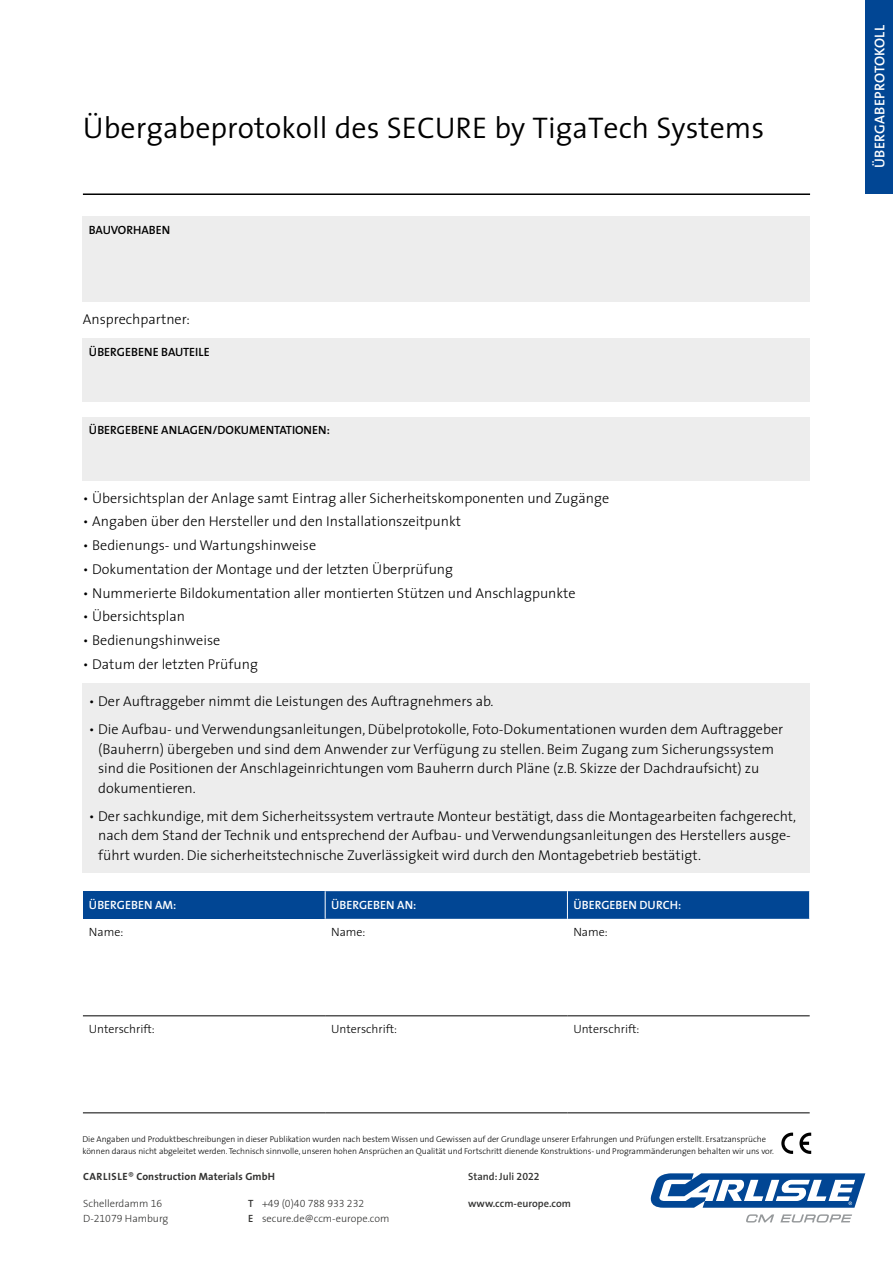
<style>
.page{position:relative;width:893px;height:1263px;background:#fff}
.page>*{position:absolute;margin:0;border:0;box-sizing:border-box;transform-origin:0 0}
.t1{font:300 30px "The Sans";color:#000}
.t2{font:300 14.25px/19.5px "The Sans";color:#000}
.t3{font:14.25px "The Sans Semi Bold Caps";letter-spacing:.02em;color:#fff}
.t4{font:600 12px "The Sans";color:#000}
.t5{font:300 12px "The Sans";color:#000}
.t6{font:600 12px "The Sans";color:#fff}
.t7{font:300 10.5px/15px "The Sans";color:#333332}
.t8{font:700 10.5px "The Sans";letter-spacing:.01em;color:#333332}
.t9{font:600 10.5px "The Sans";color:#333332}
.t10{font:10.5px "The Sans Light Expert";color:#333332}
.t11{font:300 8.55px/12px "The Sans";letter-spacing:-.005em;color:#000}
.s1{font-family:"The Sans Caps";font-weight:400}
.s2{font-family:"The Sans Semi Bold Expert";font-weight:400}
.s3{font-family:"The Sans Light Expert";font-weight:400}
.s4{font-family:"The Sans Semi Bold Caps"}
.s5{font-family:"The Sans";font-weight:300}
.s6{font-family:"The Sans Semi Bold Caps";font-weight:400}
</style>
<div class="page">
<hr style="left:83px;top:193px;width:727px;height:2px;background:#000">
<div style="left:83px;top:217px;width:727px;height:85px;background:#ededed"></div>
<div style="left:83px;top:338px;width:727px;height:64px;background:#ededed"></div>
<div style="left:83px;top:417px;width:727px;height:63px;background:#ededed"></div>
<div style="left:83px;top:683px;width:727px;height:189px;background:#ededed"></div>
<div style="left:83px;top:891px;width:242px;height:28px;background:#014694"></div>
<svg style="left:325px;top:891px;width:485px;height:28px;background:#054995"></svg>
<hr style="left:83px;top:1015px;width:242px;height:1px;background:#000">
<hr style="left:325px;top:1015px;width:242px;height:1px;background:#000">
<hr style="left:567px;top:1015px;width:243px;height:1px;background:#000">
<hr style="left:83px;top:1112px;width:242px;height:1px;background:#000">
<hr style="left:325px;top:1112px;width:242px;height:1px;background:#000">
<hr style="left:567px;top:1112px;width:243px;height:1px;background:#000">
<div style="left:865px;top:0;width:28px;height:193px;background:#014694"></div>
<svg style="left:650px;top:1173px;width:215px;height:35px"></svg>
<svg style="left:746px;top:1214px;width:28px;height:8px"></svg>
<svg style="left:780px;top:1214px;width:72px;height:8px"></svg>
<svg style="left:781px;top:1132px;width:30px;height:22px"></svg>
<h1 class="t1" style="left:83px;top:103px;width:683px">Übergabeprotokoll des SECURE by TigaTech Systems</h1>
<p class="t4" style="left:89px;top:220px;width:83px">BAUVORHABEN</p>
<p class="t2" style="left:83px;top:309px;width:109px">Ansprechpartner:</p>
<p class="t4" style="left:89px;top:342px;width:122px">ÜBERGEBENE BAUTEILE</p>
<p class="t4" style="left:89px;top:420px;width:242px">ÜBERGEBENE ANLAGEN/DOKUMENTATIONEN:</p>
<p class="t2" style="left:83px;top:487px;width:528px">• Übersichtsplan der Anlage samt Eintrag aller Sicherheitskomponenten und Zugänge</p>
<p class="t2" style="left:83px;top:511px;width:380px">• Angaben über den Hersteller und den Installationszeitpunkt</p>
<p class="t2" style="left:83px;top:535px;width:235px">• Bedienungs- und Wartungshinweise</p>
<p class="t2" style="left:83px;top:559px;width:372px">• Dokumentation der Montage und der letzten Überprüfung</p>
<p class="t2" style="left:83px;top:582px;width:494px">• Nummerierte Bildokumentation aller montierten Stützen und Anschlagpunkte</p>
<p class="t2" style="left:83px;top:606px;width:104px">• Übersichtsplan</p>
<p class="t2" style="left:83px;top:630px;width:139px">• Bedienungshinweise</p>
<p class="t2" style="left:83px;top:654px;width:176px">• Datum der letzten Prüfung</p>
<p class="t2" style="left:89px;top:691px;width:406px">• Der Auftraggeber nimmt die Leistungen des Auftragnehmers ab.</p>
<p class="t2" style="left:98px;top:719px;width:687px;text-indent:-9px">• Die Aufbau- und Verwendungsanleitungen, Dübelprotokolle, Foto-Dokumentationen wurden dem Auftraggeber (Bauherrn) übergeben und sind dem Anwender zur Verfügung zu stellen. Beim Zugang zum Sicherungssystem sind die Positionen der Anschlageinrichtungen vom Bauherrn durch Pläne (z.B. Skizze der Dachdraufsicht) zu dokumentieren.</p>
<p class="t2" style="left:98px;top:806px;width:699px;text-indent:-9px">• Der sachkundige, mit dem Sicherheitssystem vertraute Monteur bestätigt, dass die Montagearbeiten fachgerecht, nach dem Stand der Technik und entsprechend der Aufbau- und Verwendungsanleitungen des Herstellers ausge&shy;führt wurden. Die sicherheitstechnische Zuverlässigkeit wird durch den Montagebetrieb bestätigt.</p>
<p class="t6" style="left:89px;top:895px;width:89px">ÜBERGEBEN AM:</p>
<p class="t6" style="left:331px;top:895px;width:87px">ÜBERGEBEN AN:</p>
<p class="t6" style="left:573px;top:895px;width:109px">ÜBERGEBEN DURCH:</p>
<p class="t5" style="left:89px;top:922px;width:36px">Name:</p>
<p class="t5" style="left:331px;top:922px;width:36px">Name:</p>
<p class="t5" style="left:573px;top:922px;width:36px">Name:</p>
<p class="t5" style="left:89px;top:1019px;width:67px">Unterschrift:</p>
<p class="t5" style="left:331px;top:1019px;width:67px">Unterschrift:</p>
<p class="t5" style="left:573px;top:1019px;width:67px">Unterschrift:</p>
<p class="t11" style="left:82px;top:1133px;width:693px">Die Angaben und Produktbeschreibungen in dieser Publikation wurden nach bestem Wissen und Gewissen auf der Grundlage unserer Erfahrungen und Prüfungen erstellt. Ersatzansprüche können daraus nicht abgeleitet werden. Technisch sinnvolle, unseren hohen Ansprüchen an Qualität und Fortschritt dienende Konstruktions- und Programmänderungen behalten wir uns vor.</p>
<p class="t8" style="left:83px;top:1168px;width:193px">CARLISLE<span class="s1">®</span> Construction Materials GmbH</p>
<p class="t9" style="left:468px;top:1168px;width:73px">Stand: Juli <span class="s2">2022</span></p>
<p class="t7" style="left:83px;top:1196px;width:87px">Schellerdamm <span class="s3">16<br></span>D-<span class="s3">21079</span> Hamburg</p>
<p class="t10" style="left:248px;top:1195px;width:118px"><span class="s4">T</span> <span class="s5">+</span>49 (0)40 788 933 232</p>
<p class="t9" style="left:468px;top:1195px;width:104px">www.ccm-europe.com</p>
<p class="t7" style="left:248px;top:1211px;width:143px"><span class="s6">E</span> secure.de@ccm-europe.com</p>
<p class="t3" style="left:868px;top:168px;width:145px;rotate:-90deg">ÜBERGABEPROTOKOLL</p>
</div>
